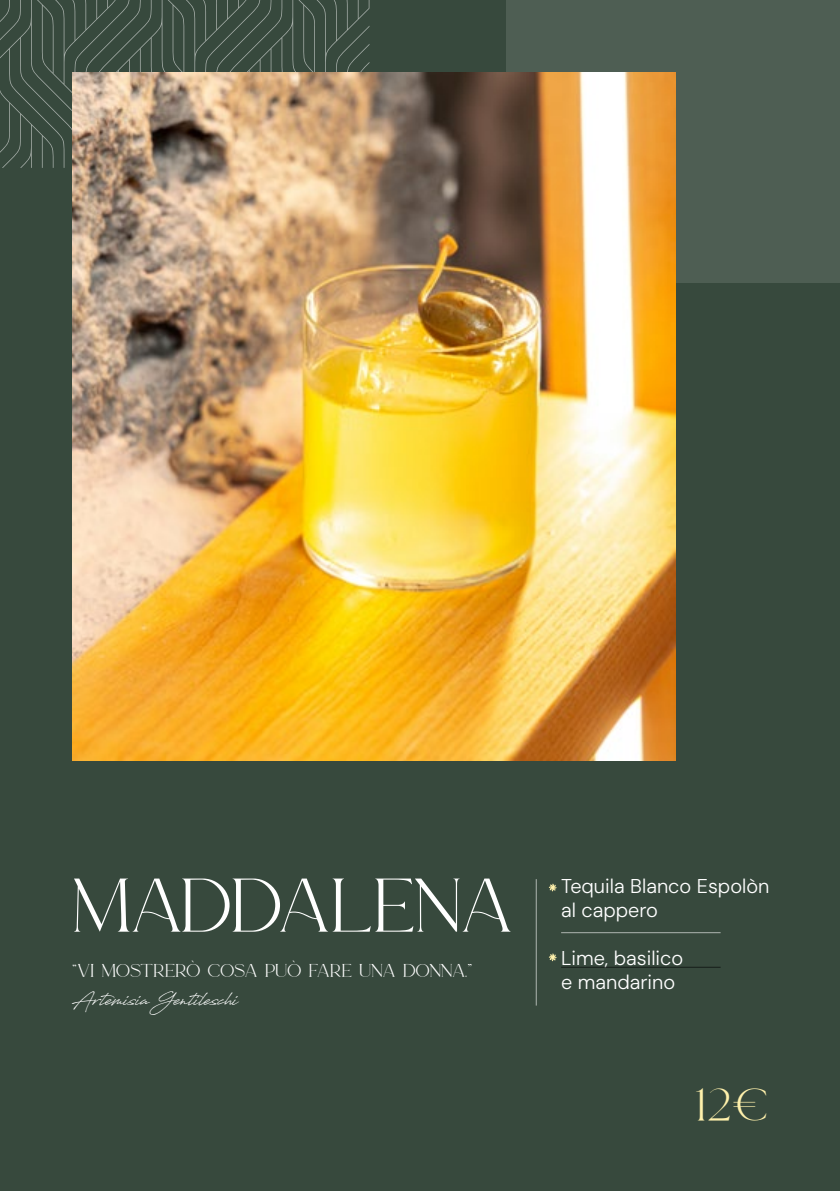
<style>
.page{position:relative;width:840px;height:1191px;background:#fff}
.page>*{position:absolute;margin:0;border:0;box-sizing:border-box;transform-origin:0 0}
.t1{font:78px "Le Major";color:#fff}
.t2{font:47.8px "Le Major";color:#fff1ac}
.t3{font:300 20px/24px "DM Sans 18 pt";color:#fff}
.t4{font:19.2px "Le Major";color:#fff}
.t5{font:19.2px "Antro Vectra Bolder";color:#fff}
</style>
<div class="page">
<div style="left:0;top:0;width:839px;height:1191px;background:#37493d"></div>
<svg style="left:0;top:0;width:369px;height:168px"></svg>
<div style="left:506px;top:0;width:333px;height:283px;background:#4e5e53"></div>
<hr style="left:535px;top:879px;width:1px;height:126px;background:#fff">
<hr style="left:561px;top:932px;width:159px;height:1px;background:#fff">
<hr style="left:561px;top:967px;width:159px;height:1px;background:#000">
<svg style="left:549px;top:953px;width:7px;height:8px"></svg>
<svg style="left:548px;top:883px;width:8px;height:8px"></svg>
<img style="left:72px;top:72px;width:603px;height:688px">
<h1 class="t1" style="left:72px;top:875px;width:441px">MADDALENA</h1>
<p class="t4" style="left:72px;top:962px;width:401px">“VI MOSTRERÒ COSA PUÒ FARE UNA DONNA.”</p>
<p class="t5" style="left:72px;top:986px;width:167px">Artemisia Gentileschi</p>
<p class="t3" style="left:561px;top:874px;width:210px">Tequila Blanco Espolòn al cappero</p>
<p class="t3" style="left:561px;top:946px;width:123px">Lime, basilico e mandarino</p>
<h2 class="t2" style="left:694px;top:1086px;width:75px">12€</h2>
</div>
